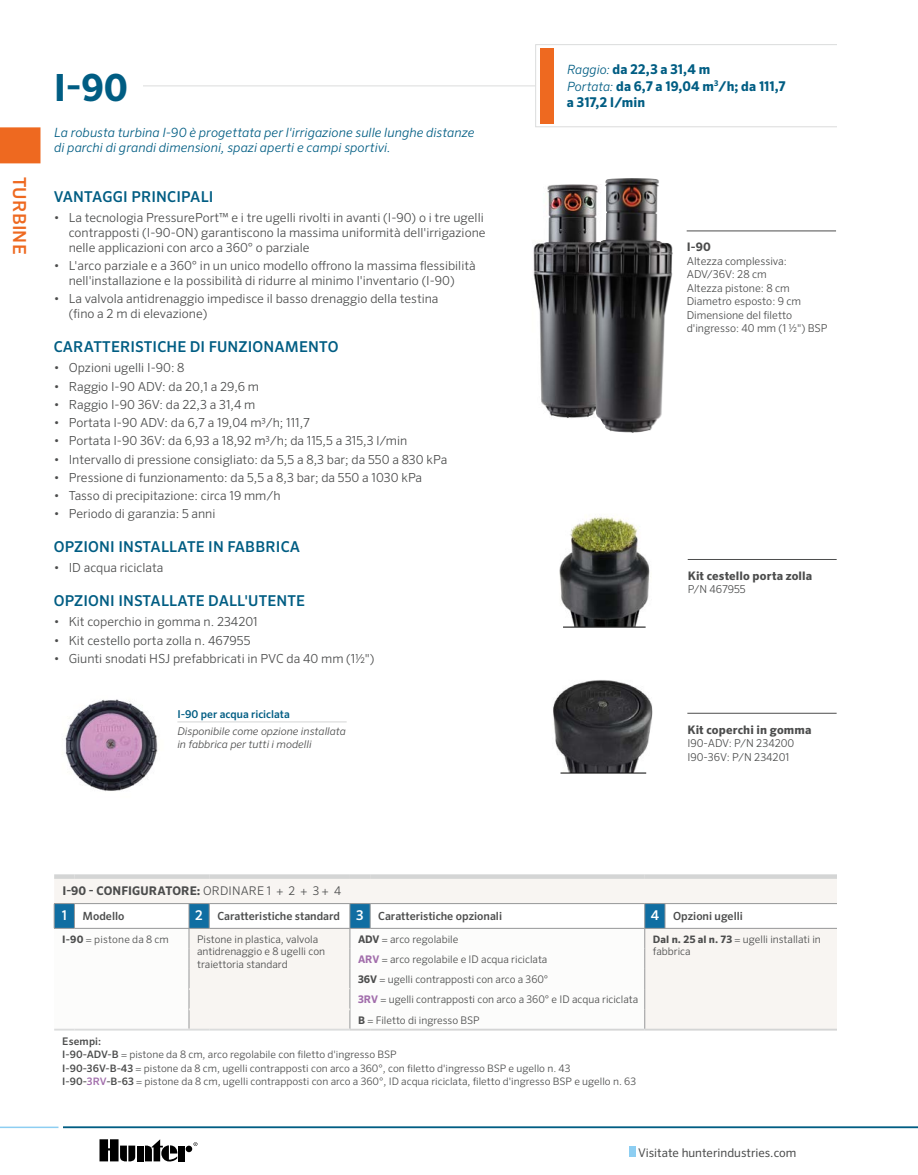
<style>
.page{position:relative;width:918px;height:1175px;background:#fff}
.page>*{position:absolute;margin:0;border:0;box-sizing:border-box;transform-origin:0 0}
.Header_-_Header_Titl{font:700 37.5px "Sero Pro";color:#005d83}
.t1{font:500 18px "Sero Pro";letter-spacing:.01em;color:#ee6920}
.Body_-_Features_-_Su{font:500 15px "Sero Pro";letter-spacing:.01em;color:#005d83}
.Header_-_Quick_Specs{font:700 13.5px/16.5px "Sero Pro";letter-spacing:.005em;color:#005d83}
.Step_Number{font:500 13.5px "Sero Pro";color:#fff}
.Header_-_Positioning{font:italic 300 12.75px/15px "Sero Pro";letter-spacing:.005em;color:#005d83}
.t2{font:300 12.45px/15px "Sero Pro";color:#4c4d4d}
.Model_Header_Title{font:700 12px "Sero Pro";letter-spacing:.01em;color:#4c4d4d}
.t3{font:12px "Sero Pro";color:#4c4d4d}
.Product_Details_-_Mo{font:700 11.7px "Sero Pro";letter-spacing:.01em;color:#4c4d4d}
.Model_Descriotion_He{font:500 11.25px "Sero Pro";color:#4c4d4d}
.Product_Details_-_Mo-2{font:300 10.8px/13.5px "Sero Pro";color:#4c4d4d}
.Product_Details_-_Ac{font:500 10.8px "Sero Pro";color:#005d83}
.Product_Details_-_Ac-2{font:italic 300 10.65px/13px "Sero Pro";color:#4c4d4d}
.Chart{font:300 10.5px/12.6px "Sero Pro";color:#4c4d4d}
.Chart_-_SpecBuilder{font:300 10.5px/12.6px "Sero Pro";color:#4c4d4d}
.Examples_Title{font:500 10.5px "Sero Pro";letter-spacing:.02em;color:#4c4d4d}
.Examples_Title-2{font:300 10.35px/13.5px "Sero Pro";color:#4c4d4d}
.Chart_-_SpecBuilder-2{font:300 10.35px "Sero Pro";letter-spacing:.015em;color:#4c4d4d}
.s1{font-weight:300;font-style:italic;font-size:12.75px}
.s2{font-weight:300}
.s3{font-weight:700}
.s4{font-weight:700;font-size:10.35px}
.s5{font-size:10.35px}
.s6{font-weight:700;color:#a16dab}
.s7{font-weight:500}
.s8{font-weight:500;color:#a16dab}
</style>
<div class="page">
<div style="left:0;top:127px;width:40px;height:36px;background:#ee6920"></div>
<div style="left:629px;top:1146px;width:6px;height:10px;background:#8dcef2"></div>
<hr style="left:63px;top:1126px;width:855px;height:2px;background:#005d83">
<hr style="left:0;top:1126px;width:58px;height:2px;background:#8dcef2">
<svg style="left:194px;top:1142px;width:3px;height:4px"></svg>
<div style="left:137px;top:1145px;width:7px;height:16px;background:#000"></div>
<div style="left:186px;top:1145px;width:6px;height:7px;background:#000;border-radius:50%"></div>
<div style="left:178px;top:1145px;width:7px;height:16px;background:#000"></div>
<svg style="left:145px;top:1139px;width:32px;height:22px"></svg>
<svg style="left:100px;top:1139px;width:35px;height:22px"></svg>
<hr style="left:54px;top:85px;width:481px;height:1px;background:#dbdcdc">
<div style="left:535px;top:44px;width:302px;height:83px;border:1px solid #dbdcdc"></div>
<div style="left:540px;top:48px;width:13px;height:75px;background:#ee6920"></div>
<img style="left:559px;top:517px;width:91px;height:110px">
<img style="left:553px;top:680px;width:99px;height:93px">
<hr style="left:687px;top:231px;width:149px;height:1px;background:#4c4d4d">
<hr style="left:688px;top:559px;width:149px;height:1px;background:#4c4d4d">
<hr style="left:687px;top:713px;width:150px;height:1px;background:#4c4d4d">
<div style="left:54px;top:54px;width:88px;height:47px;background:#fff"></div>
<hr style="left:177px;top:721px;width:170px;height:1px;background:#d4d5d5">
<hr style="left:563px;top:627px;width:83px;height:1px;background:#000">
<hr style="left:561px;top:772px;width:85px;height:1px;background:#000">
<svg style="left:54px;top:878px;width:783px;height:150px;fill:#f8f5f2"></svg>
<hr style="left:665px;top:903px;width:172px;height:1px;background:#969798">
<hr style="left:350px;top:1028px;width:20px;height:2px;background:#d4d5d5">
<hr style="left:370px;top:1028px;width:275px;height:2px;background:#d4d5d5">
<hr style="left:645px;top:1028px;width:20px;height:2px;background:#d4d5d5">
<hr style="left:665px;top:1028px;width:172px;height:2px;background:#d4d5d5">
<hr style="left:665px;top:928px;width:172px;height:1px;background:#969798">
<svg style="left:54px;top:874px;width:20px;height:4px"></svg>
<svg style="left:74px;top:874px;width:115px;height:4px"></svg>
<svg style="left:189px;top:874px;width:20px;height:4px"></svg>
<svg style="left:209px;top:874px;width:141px;height:4px"></svg>
<svg style="left:350px;top:874px;width:20px;height:4px"></svg>
<svg style="left:370px;top:874px;width:275px;height:4px"></svg>
<svg style="left:645px;top:874px;width:20px;height:4px"></svg>
<svg style="left:665px;top:874px;width:172px;height:4px"></svg>
<hr style="left:54px;top:1028px;width:20px;height:2px;background:#dbdcdc">
<hr style="left:74px;top:1028px;width:115px;height:2px;background:#dbdcdc">
<hr style="left:189px;top:1028px;width:20px;height:2px;background:#dbdcdc">
<hr style="left:209px;top:1028px;width:141px;height:2px;background:#dbdcdc">
<svg style="left:54px;top:903px;width:612px;height:125px"></svg>
<img style="left:533px;top:184px;width:56px;height:234px">
<img style="left:589px;top:178px;width:84px;height:255px">
<img style="left:62px;top:699px;width:96px;height:92px">
<h2 class="t1" style="left:30px;top:177px;width:79px;rotate:90deg">TURBINE</h2>
<p class="Header_-_Header_Titl" style="left:54px;top:65px;width:76px">I-90</p>
<p class="Header_-_Positioning" style="left:54px;top:125px;width:422px">La robusta turbina I-90 è progettata per l'irrigazione sulle lunghe distanze di parchi di grandi dimensioni, spazi aperti e campi sportivi.</p>
<p class="Body_-_Features_-_Su" style="left:54px;top:187px;width:161px">VANTAGGI PRINCIPALI</p>
<p class="t2" style="left:69px;top:210px;width:418px;text-indent:-15px">• La tecnologia PressurePort™ e i tre ugelli rivolti in avanti (I-90) o i tre ugelli contrapposti (I-90-ON) garantiscono la massima uniformità dell'irrigazione nelle applicazioni con arco a 360° o parziale</p>
<p class="t2" style="left:54px;top:258px;width:424px;text-align:center">• L'arco parziale e a 360° in un unico modello offrono la massima flessibilità nell'installazione e la possibilità di ridurre al minimo l'inventario (I-90)</p>
<p class="t2" style="left:69px;top:291px;width:371px;text-indent:-15px">• La valvola antidrenaggio impedisce il basso drenaggio della testina (fino a 2 m di elevazione)</p>
<p class="Body_-_Features_-_Su" style="left:54px;top:338px;width:286px">CARATTERISTICHE DI FUNZIONAMENTO</p>
<p class="t2" style="left:54px;top:360px;width:132px">• Opzioni ugelli I-90: 8</p>
<p class="t2" style="left:54px;top:379px;width:207px">• Raggio I-90 ADV: da 20,1 a 29,6 m</p>
<p class="t2" style="left:54px;top:397px;width:203px">• Raggio I-90 36V: da 22,3 a 31,4 m</p>
<p class="t2" style="left:54px;top:415px;width:258px">• Portata I-90 ADV: da 6,7 a 19,04 m3/h; 111,7</p>
<p class="t2" style="left:54px;top:433px;width:355px">• Portata I-90 36V: da 6,93 a 18,92 m3/h; da 115,5 a 315,3 l/min</p>
<p class="t2" style="left:54px;top:451px;width:395px">• Intervallo di pressione consigliato: da 5,5 a 8,3 bar; da 550 a 830 kPa</p>
<p class="t2" style="left:54px;top:470px;width:370px">• Pressione di funzionamento: da 5,5 a 8,3 bar; da 550 a 1030 kPa</p>
<p class="t2" style="left:54px;top:488px;width:228px">• Tasso di precipitazione: circa 19 mm/h</p>
<p class="t2" style="left:54px;top:506px;width:163px">• Periodo di garanzia: 5 anni</p>
<p class="Body_-_Features_-_Su" style="left:54px;top:537px;width:248px">OPZIONI INSTALLATE IN FABBRICA</p>
<p class="t2" style="left:54px;top:560px;width:111px">• ID acqua riciclata</p>
<p class="Body_-_Features_-_Su" style="left:54px;top:591px;width:253px">OPZIONI INSTALLATE DALL'UTENTE</p>
<p class="t2" style="left:54px;top:614px;width:206px">• Kit coperchio in gomma n. 234201</p>
<p class="t2" style="left:54px;top:632px;width:198px">• Kit cestello porta zolla n. 467955</p>
<p class="t2" style="left:54px;top:651px;width:322px">• Giunti snodati HSJ prefabbricati in PVC da 40 mm (11/ 2")</p>
<p class="Product_Details_-_Ac" style="left:177px;top:707px;width:114px">I-90 per acqua riciclata</p>
<p class="Product_Details_-_Ac-2" style="left:177px;top:724px;width:170px">Disponibile come opzione installata in fabbrica per tutti i modelli</p>
<p class="Header_-_Quick_Specs" style="left:567px;top:61px;width:145px"><span class="s1">Raggio:</span> da 22,3 a 31,4 m</p>
<p class="Header_-_Quick_Specs" style="left:567px;top:78px;width:220px"><span class="s1">Portata:</span> da 6,7 a 19,04 m<sup>3</sup>/h; da 111,7 a 317,2 l/min</p>
<p class="Product_Details_-_Mo" style="left:687px;top:240px;width:26px">I-90</p>
<p class="Product_Details_-_Mo-2" style="left:687px;top:254px;width:105px">Altezza complessiva:<br>ADV/36V: 28 cm<br>Altezza pistone: 8 cm</p>
<p class="Product_Details_-_Mo-2" style="left:687px;top:295px;width:116px">Diametro esposto: 9 cm</p>
<p class="Product_Details_-_Mo-2" style="left:687px;top:308px;width:142px">Dimensione del filetto d'ingresso: 40 mm (1 ½") BSP</p>
<p class="Product_Details_-_Mo" style="left:688px;top:568px;width:126px">Kit cestello porta zolla</p>
<p class="Product_Details_-_Mo-2" style="left:688px;top:583px;width:60px">P/N 467955</p>
<p class="Product_Details_-_Mo" style="left:687px;top:722px;width:126px">Kit coperchi in gomma</p>
<p class="Product_Details_-_Mo-2" style="left:687px;top:736px;width:109px">I90-ADV: P/N 234200<br>I90-36V: P/N 234201</p>
<p class="Model_Header_Title" style="left:62px;top:883px;width:280px">I-90 - CONFIGURATORE: <span class="s2">ORDINARE 1 + 2 + 3 + 4</span></p>
<p class="Step_Number" style="left:62px;top:907px;width:7px">1</p>
<p class="Model_Descriotion_He" style="left:83px;top:909px;width:43px">Modello</p>
<p class="Step_Number" style="left:195px;top:907px;width:9px">2</p>
<p class="Model_Descriotion_He" style="left:217px;top:909px;width:124px">Caratteristiche standard</p>
<p class="Step_Number" style="left:356px;top:907px;width:9px">3</p>
<p class="Model_Descriotion_He" style="left:378px;top:909px;width:125px">Caratteristiche opzionali</p>
<p class="Step_Number" style="left:651px;top:907px;width:10px">4</p>
<p class="Model_Descriotion_He" style="left:673px;top:909px;width:71px">Opzioni ugelli</p>
<p class="Chart_-_SpecBuilder-2" style="left:62px;top:932px;width:108px"><span class="s3">I-90</span> = pistone da 8 cm</p>
<p class="Chart" style="left:197px;top:932px;width:130px">Pistone in plastica, valvola antidrenaggio e 8 ugelli con traiettoria standard</p>
<p class="Chart" style="left:358px;top:932px;width:102px"><span class="s3">ADV</span> = arco regolabile</p>
<p class="Chart_-_SpecBuilder" style="left:653px;top:932px;width:169px"><span class="s4">Dal n. 25 al n. 73</span> <span class="s5">=</span> ugelli installati in fabbrica</p>
<p class="Chart" style="left:358px;top:952px;width:191px"><span class="s6">ARV</span> = arco regolabile e ID acqua riciclata</p>
<p class="Chart" style="left:358px;top:973px;width:192px"><span class="s3">36V</span> = ugelli contrapposti con arco a 360°</p>
<p class="Chart" style="left:358px;top:993px;width:282px"><span class="s6">3RV</span> = ugelli contrapposti con arco a 360° e ID acqua riciclata</p>
<p class="Chart" style="left:358px;top:1013px;width:123px"><span class="s3">B</span> = Filetto di ingresso BSP</p>
<p class="Examples_Title" style="left:62px;top:1034px;width:40px">Esempi:</p>
<p class="Examples_Title-2" style="left:62px;top:1047px;width:575px"><span class="s7">I-90-ADV-B</span> = pistone da 8 cm, arco regolabile con filetto d'ingresso BSP<br><span class="s7">I-90-36V-B-43</span> = pistone da 8 cm, ugelli contrapposti con arco a 360°, con filetto d'ingresso BSP e ugello n. 43<br><span class="s7">I-90-</span><span class="s8">3RV</span><span class="s7">-B-63</span> = pistone da 8 cm, ugelli contrapposti con arco a 360°, ID acqua riciclata, filetto d'ingresso BSP e ugello n. 63</p>
<p class="t3" style="left:638px;top:1145px;width:160px">Visitate hunterindustries.com</p>
</div>
